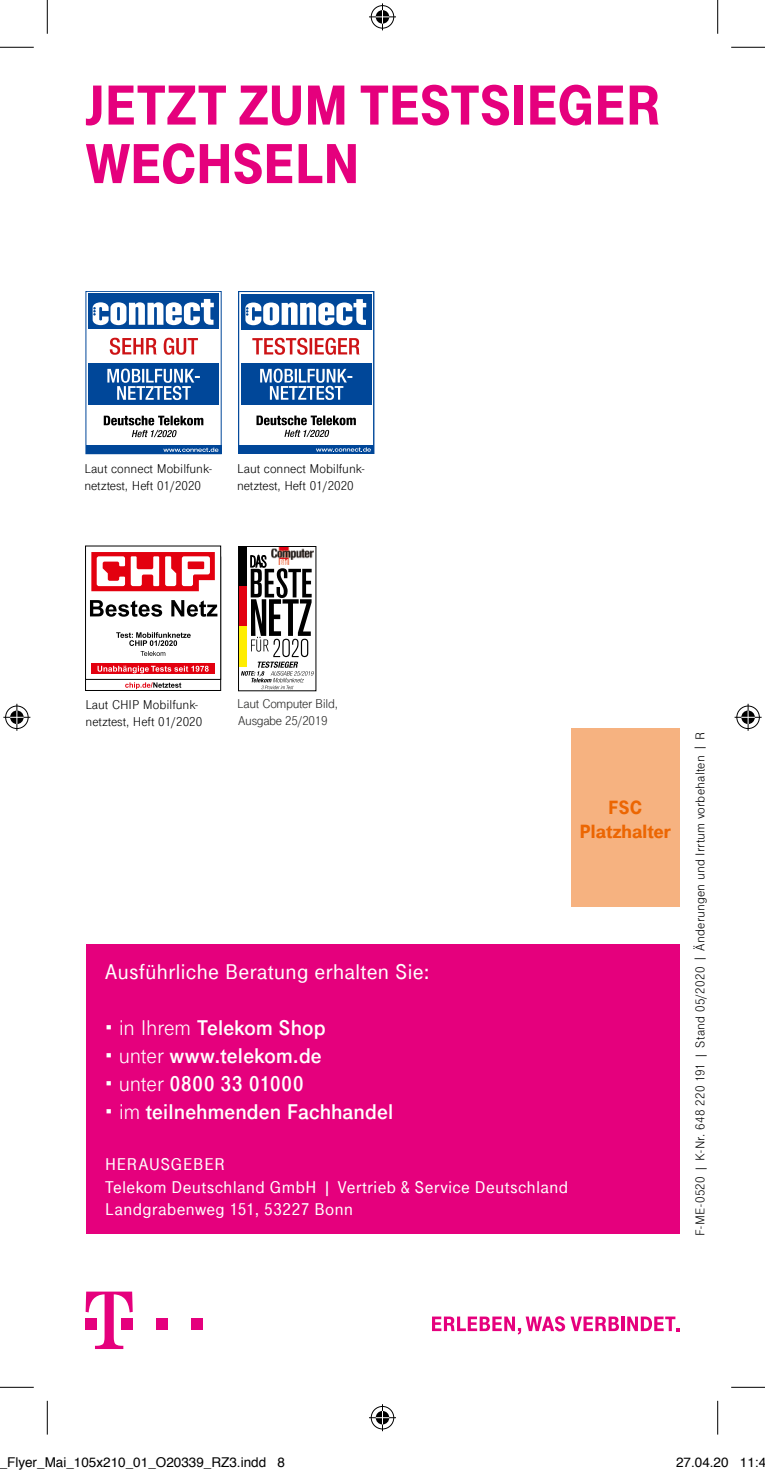
<style>
.page{position:relative;width:765px;height:1474px;background:#fff}
.page>*{position:absolute;margin:0;border:0;box-sizing:border-box;transform-origin:0 0}
.t1{font:900 58.5px/58.5px "Tele Grotesk Next";letter-spacing:-.015em;color:#e5007d}
.t2{font:700 22.5px "Tele Grotesk Next";color:#fff}
.t3{font:500 22.5px "Tele Grotesk Next";color:#fff}
.t4{font:900 20.25px/24.3px "Tele Grotesk Next";color:#ec6602;text-align:center}
.t5{font:500 18px/22.5px "Tele Grotesk Next";letter-spacing:.01em;color:#fff}
.t6{font:13.5px/16.9px "Tele Grotesk Next";color:#000}
.t7{font:13.5px "Helvetica";color:#000}
.t8{font:13.5px/16.9px "Tele Grotesk Next";letter-spacing:-.02em;color:#282827}
.s1{font-weight:400}
</style>
<div class="page">
<div style="left:570px;top:728px;width:109px;height:178px;background:#f6b280"></div>
<div style="left:156px;top:1317px;width:11px;height:12px;background:#e5007d"></div>
<div style="left:191px;top:1317px;width:11px;height:12px;background:#e5007d"></div>
<svg style="left:86px;top:1291px;width:47px;height:57px"></svg>
<svg style="left:432px;top:1316px;width:186px;height:18px"></svg>
<hr style="left:621px;top:1316px;width:3px;height:14px;background:#e5007d">
<svg style="left:627px;top:1316px;width:52px;height:14px"></svg>
<div style="left:86px;top:944px;width:593px;height:290px;background:#e5007d"></div>
<div style="left:238px;top:546px;width:78px;height:145px;border:1px solid #000"></div>
<div style="left:239px;top:547px;width:7px;height:40px;background:#000"></div>
<div style="left:239px;top:587px;width:7px;height:40px;background:#e3000f"></div>
<div style="left:239px;top:627px;width:7px;height:40px;background:#ffed00"></div>
<img style="left:271px;top:547px;width:42px;height:8px">
<svg style="left:241px;top:555px;width:73px;height:134px"></svg>
<div style="left:91px;top:663px;width:124px;height:11px;background:#e3000f"></div>
<svg style="left:91px;top:552px;width:124px;height:39px"></svg>
<svg style="left:90px;top:600px;width:127px;height:16px"></svg>
<svg style="left:125px;top:682px;width:56px;height:7px"></svg>
<svg style="left:116px;top:632px;width:75px;height:24px"></svg>
<svg style="left:97px;top:665px;width:111px;height:8px"></svg>
<div style="left:238px;top:291px;width:136px;height:163px;border:1px solid #004799"></div>
<div style="left:241px;top:294px;width:130px;height:35px;background:#004799"></div>
<svg style="left:245px;top:299px;width:121px;height:26px"></svg>
<svg style="left:256px;top:415px;width:100px;height:22px"></svg>
<svg style="left:252px;top:338px;width:107px;height:17px"></svg>
<div style="left:238px;top:445px;width:136px;height:9px;background:#004799"></div>
<svg style="left:316px;top:447px;width:55px;height:5px"></svg>
<div style="left:241px;top:363px;width:130px;height:42px;background:#004799"></div>
<svg style="left:260px;top:368px;width:92px;height:32px"></svg>
<div style="left:86px;top:291px;width:135px;height:163px;border:1px solid #004799"></div>
<div style="left:88px;top:294px;width:131px;height:35px;background:#004799"></div>
<svg style="left:93px;top:299px;width:121px;height:26px"></svg>
<svg style="left:104px;top:415px;width:99px;height:22px"></svg>
<svg style="left:110px;top:338px;width:88px;height:17px"></svg>
<div style="left:86px;top:445px;width:135px;height:9px;background:#004799"></div>
<svg style="left:163px;top:447px;width:55px;height:5px"></svg>
<div style="left:88px;top:363px;width:131px;height:42px;background:#004799"></div>
<svg style="left:107px;top:368px;width:93px;height:32px"></svg>
<hr style="left:0;top:47px;width:34px;height:1px;background:#000">
<hr style="left:730px;top:47px;width:34px;height:1px;background:#000">
<hr style="left:0;top:1386px;width:34px;height:1px;background:#000">
<hr style="left:730px;top:1386px;width:34px;height:1px;background:#000">
<hr style="left:47px;top:0;width:1px;height:34px;background:#000">
<hr style="left:47px;top:1400px;width:1px;height:34px;background:#000">
<hr style="left:717px;top:0;width:1px;height:34px;background:#000">
<hr style="left:717px;top:1400px;width:1px;height:34px;background:#000">
<svg style="left:369px;top:3px;width:27px;height:27px"></svg>
<svg style="left:369px;top:1404px;width:27px;height:26px"></svg>
<svg style="left:3px;top:703px;width:27px;height:27px"></svg>
<svg style="left:734px;top:703px;width:27px;height:27px"></svg>
<h1 class="t1" style="left:86px;top:77px;width:577px">JETZT ZUM TESTSIEGER<br>WECHSELN</h1>
<p class="t6" style="left:84px;top:460px;width:129px">Laut connect Mobilfunk&shy;netztest, Heft 01/2020</p>
<p class="t6" style="left:237px;top:460px;width:129px">Laut connect Mobilfunk&shy;netztest, Heft 01/2020</p>
<p class="t6" style="left:85px;top:696px;width:118px">Laut CHIP Mobilfunk&shy;netztest, Heft 01/2020</p>
<p class="t8" style="left:237px;top:695px;width:102px">Laut Computer Bild,<br>Ausgabe 25/2019</p>
<h3 class="t4" style="left:579px;top:795px;width:93px">FSC<br>Platzhalter</h3>
<h2 class="t3" style="left:105px;top:958px;width:326px">Ausführliche Beratung erhalten Sie:</h2>
<h2 class="t2" style="left:105px;top:1014px;width:222px"><span class="s1">• in Ihrem</span> Telekom Shop</h2>
<h2 class="t2" style="left:105px;top:1043px;width:218px"><span class="s1">• unter</span> www.telekom.de</h2>
<h2 class="t2" style="left:105px;top:1071px;width:200px"><span class="s1">• unter</span> 0800 33 01000</h2>
<h2 class="t2" style="left:105px;top:1099px;width:290px"><span class="s1">• im</span> teilnehmenden Fachhandel</h2>
<h3 class="t5" style="left:105px;top:1152px;width:465px">HERAUSGEBER<br>Telekom Deutschland GmbH | Vertrieb &amp; Service Deutschland<br>Landgrabenweg 151, 53227 Bonn</h3>
<p class="t6" style="left:691px;top:1235px;width:505px;rotate:-90deg">F-ME-0520 | K-Nr. 648 220 191 | Stand 05/2020 | Änderungen und Irrtum vorbehalten | R</p>
<p class="t7" style="left:0;top:1451px;width:287px">_Flyer_Mai_105x210_01_O20339_RZ3.indd 8</p>
<p class="t7" style="left:675px;top:1451px;width:92px">27.04.20 11:4</p>
</div>
